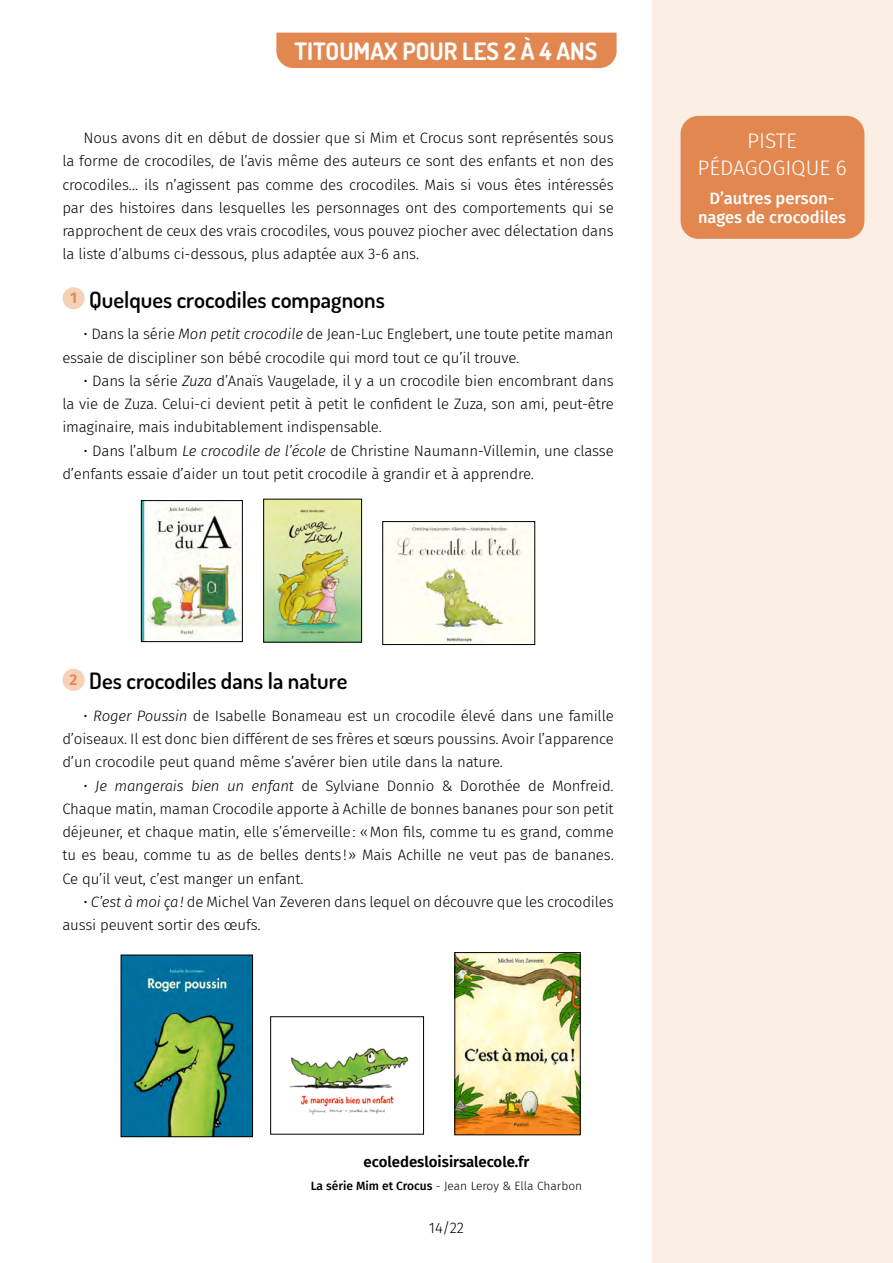
<style>
.page{position:relative;width:893px;height:1263px;background:#fff}
.page>*{position:absolute;margin:0;border:0;box-sizing:border-box;transform-origin:0 0}
.t1{font:700 24px "Dosis";color:#fff}
.t2{font:600 22.5px "Dosis";color:#000}
.t3{font:300 21px/27px "Fira Sans";color:#fff;text-align:center}
.t4{font:500 16.5px/19.8px "Fira Sans";color:#fff;text-align:center}
.t5{font:300 15px/23.2px "Fira Sans";letter-spacing:-.01em;color:#000;text-align:justify}
.t6{font:600 15px "Fira Sans";color:#000}
.t7{font:300 12px "Fira Sans";color:#000}
.s1{font-style:italic}
.s2{font-weight:500}
</style>
<div class="page">
<div style="left:652px;top:0;width:241px;height:1263px;background:#fbeee5"></div>
<div style="left:276px;top:33px;width:341px;height:35px;background:#e38750"></div>
<div style="left:63px;top:287px;width:22px;height:22px;background:#f5d1b8;border-radius:50%"></div>
<div style="left:63px;top:669px;width:22px;height:22px;background:#f5d1b8;border-radius:50%"></div>
<div style="left:680px;top:116px;width:184px;height:123px;background:#e38750;border-radius:18px"></div>
<img style="left:265px;top:501px;width:95px;height:140px">
<div style="left:263px;top:499px;width:99px;height:144px;border:1px solid #000"></div>
<img style="left:289px;top:1048px;width:120px;height:67px">
<div style="left:270px;top:1016px;width:154px;height:118px;border:1px solid #000"></div>
<img style="left:123px;top:957px;width:128px;height:178px">
<div style="left:121px;top:955px;width:132px;height:182px;border:1px solid #000"></div>
<img style="left:456px;top:954px;width:123px;height:179px">
<div style="left:454px;top:952px;width:127px;height:183px;border:1px solid #000"></div>
<img style="left:143px;top:502px;width:98px;height:138px">
<div style="left:141px;top:500px;width:102px;height:142px;border:1px solid #000"></div>
<img style="left:384px;top:523px;width:149px;height:120px">
<div style="left:382px;top:521px;width:153px;height:124px;border:1px solid #000"></div>
<h1 class="t1" style="left:295px;top:35px;width:304px">TITOUMAX POUR LES 2 À 4 ANS</h1>
<p class="t5" style="left:62px;top:126px;width:553px;text-indent:21px">Nous avons dit en début de dossier que si Mim et Crocus sont représentés sous la forme de crocodiles, de l’avis même des auteurs ce sont des enfants et non des crocodiles… ils n’agissent pas comme des crocodiles. Mais si vous êtes intéressés par des histoires dans lesquelles les personnages ont des comportements qui se rapprochent de ceux des vrais crocodiles, vous pouvez piocher avec délectation dans la liste d’albums ci-dessous, plus adaptée aux 3-6 ans.</p>
<h2 class="t2" style="left:70px;top:285px;width:316px"><sup>1</sup> Quelques crocodiles compagnons</h2>
<p class="t5" style="left:62px;top:322px;width:553px;text-indent:21px">• Dans la série <span class="s1">Mon petit crocodile</span> de Jean-Luc Englebert, une toute petite maman essaie de discipliner son bébé crocodile qui mord tout ce qu’il trouve.</p>
<p class="t5" style="left:62px;top:369px;width:553px;text-indent:21px">• Dans la série <span class="s1">Zuza</span> d’Anaïs Vaugelade, il y a un crocodile bien encombrant dans la vie de Zuza. Celui-ci devient petit à petit le confident le Zuza, son ami, peut-être imaginaire, mais indubitablement indispensable.</p>
<p class="t5" style="left:62px;top:439px;width:553px;text-indent:21px">• Dans l’album <span class="s1">Le crocodile de l’école</span> de Christine Naumann-Villemin, une classe d’enfants essaie d’aider un tout petit crocodile à grandir et à apprendre.</p>
<h2 class="t2" style="left:70px;top:666px;width:279px"><sup>2</sup> Des crocodiles dans la nature</h2>
<p class="t5" style="left:62px;top:704px;width:553px;text-indent:21px">• <span class="s1">Roger Poussin</span> de Isabelle Bonameau est un crocodile élevé dans une famille d’oiseaux. Il est donc bien différent de ses frères et sœurs poussins. Avoir l’apparence d’un crocodile peut quand même s’avérer bien utile dans la nature.</p>
<p class="t5" style="left:62px;top:774px;width:553px;text-indent:21px">• <span class="s1">Je mangerais bien un enfant</span> de Sylviane Donnio &amp; Dorothée de Monfreid.<br>Chaque matin, maman Crocodile apporte à Achille de bonnes bananes pour son petit déjeuner, et chaque matin, elle s’émerveille: «Mon fils, comme tu es grand, comme tu es beau, comme tu as de belles dents!» Mais Achille ne veut pas de bananes.<br>Ce qu’il veut, c’est manger un enfant.</p>
<p class="t5" style="left:62px;top:890px;width:553px;text-indent:21px">• <span class="s1">C’est à moi ça!</span> de Michel Van Zeveren dans lequel on découvre que les crocodiles aussi peuvent sortir des œufs.</p>
<h3 class="t3" style="left:697px;top:127px;width:151px">PISTE<br>PÉDAGOGIQUE 6</h3>
<p class="t4" style="left:698px;top:187px;width:150px">D’autres person&shy;nages de crocodiles</p>
<p class="t6" style="left:364px;top:1149px;width:167px">ecoledesloisirsalecole.fr</p>
<p class="t7" style="left:311px;top:1177px;width:273px"><span class="s2">La série Mim et Crocus</span> - Jean Leroy &amp; Ella Charbon</p>
<p class="t5" style="left:429px;top:1216px;width:37px">14/22</p>
</div>
